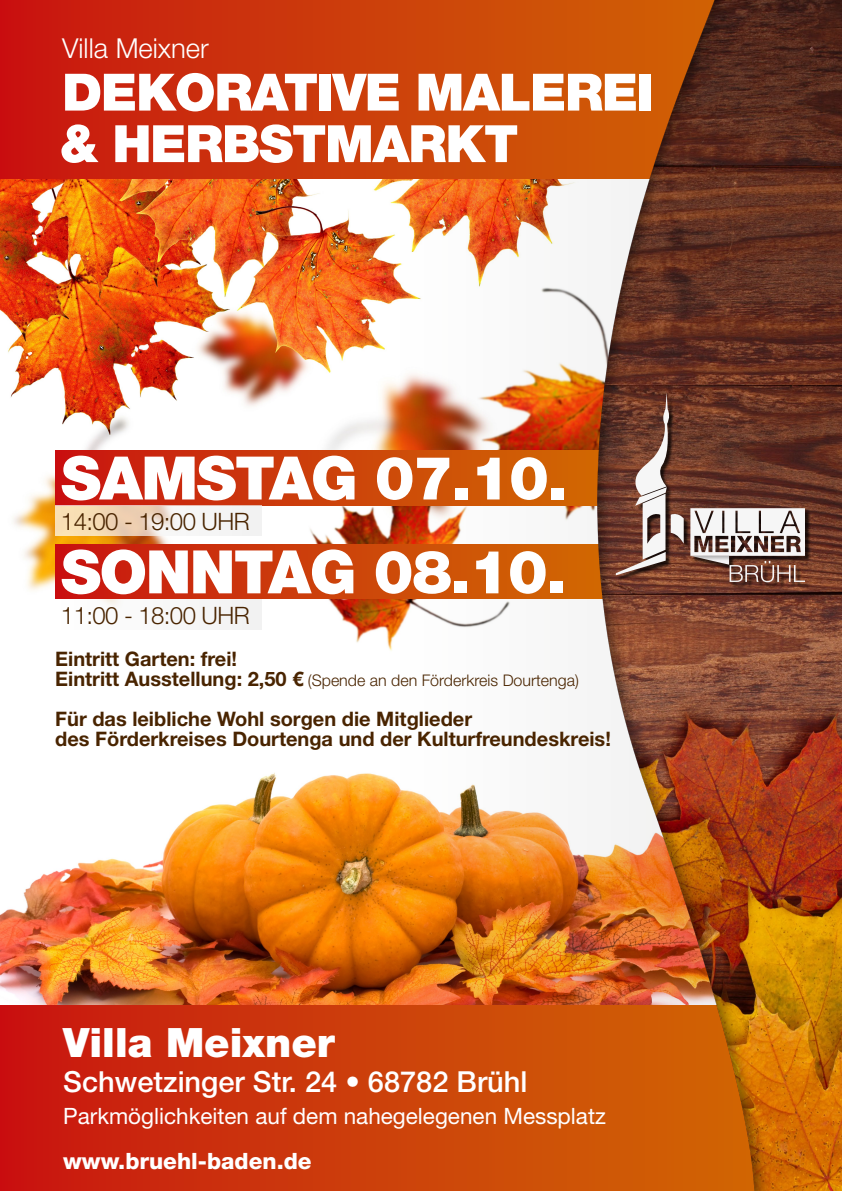
<style>
.page{position:relative;width:842px;height:1191px;background:#fff}
.page>*{position:absolute;margin:0;border:0;box-sizing:border-box;transform-origin:0 0}
.t1{font:900 60px "Helvetica Neue LT Std";letter-spacing:-.025em;color:#fff}
.t2{font:900 51.5px/51.5px "Helvetica Neue LT Std";letter-spacing:-.025em;color:#fff}
.t3{font:900 40.5px "Helvetica Neue LT Std";color:#fff}
.t4{font:500 29px "Helvetica Neue LT Std";color:#fff}
.t5{font:300 27.5px "Helvetica Neue LT Std";color:#fff}
.t6{font:300 24px "Helvetica Neue LT Std";letter-spacing:-.025em;color:#492400}
.t7{font:22.5px "Helvetica Neue LT Std";color:#fff}
.t8{font:800 22.5px "Helvetica Neue LT Std";color:#fff}
.t9{font:700 20px/20px "Helvetica Neue LT Std";color:#492400}
.t10{font:300 16px "Helvetica Neue LT Std";color:#492400}
.s1{font-weight:700;font-size:20px}
</style>
<div class="page">
<img style="left:0;top:179px;width:520px;height:472px">
<img style="left:0;top:772px;width:520px;height:233px">
<svg style="left:55px;top:451px;width:465px;height:54px;background:#cb390b"></svg>
<svg style="left:55px;top:505px;width:206px;height:31px"></svg>
<div style="left:55px;top:599px;width:206px;height:30px;background:#f8f8f8"></div>
<svg style="left:55px;top:544px;width:465px;height:55px;background:#cb390b"></svg>
<svg style="left:0;top:0;width:520px;height:179px;background:#cb320c"></svg>
<svg style="left:0;top:1005px;width:520px;height:186px;background:#cb320c"></svg>
<img style="left:520px;top:0;width:322px;height:1191px">
<div style="left:617px;top:394px;width:194px;height:194px;background:#000;opacity:.75"></div>
<svg style="left:690px;top:508px;width:115px;height:74px"></svg>
<svg style="left:616px;top:392px;width:68px;height:183px"></svg>
<h3 class="t5" style="left:62px;top:31px;width:148px">Villa Meixner</h3>
<h2 class="t2" style="left:60px;top:66px;width:596px">DEKORATIVE MALEREI &amp; HERBSTMARKT</h2>
<h1 class="t1" style="left:61px;top:442px;width:508px">SAMSTAG 07.10.</h1>
<p class="t6" style="left:61px;top:507px;width:190px">14:00 - 19:00 UHR</p>
<h1 class="t1" style="left:61px;top:536px;width:507px">SONNTAG 08.10.</h1>
<p class="t6" style="left:61px;top:600px;width:190px">11:00 - 18:00 UHR</p>
<p class="t9" style="left:55px;top:649px;width:183px">Eintritt Garten: frei!</p>
<p class="t10" style="left:55px;top:671px;width:525px"><span class="s1">Eintritt Ausstellung: 2,50 €</span> (Spende an den Förderkreis Dourtenga)</p>
<p class="t9" style="left:55px;top:709px;width:557px">Für das leibliche Wohl sorgen die Mitglieder<br>des Förderkreises Dourtenga und der Kulturfreundeskreis!</p>
<h3 class="t3" style="left:63px;top:1018px;width:273px">Villa Meixner</h3>
<h3 class="t4" style="left:63px;top:1064px;width:466px">Schwetzinger Str. 24 • 68782 Brühl</h3>
<p class="t7" style="left:63px;top:1102px;width:544px">Parkmöglichkeiten auf dem nahegelegenen Messplatz</p>
<p class="t8" style="left:63px;top:1147px;width:250px">www.bruehl-baden.de</p>
</div>
